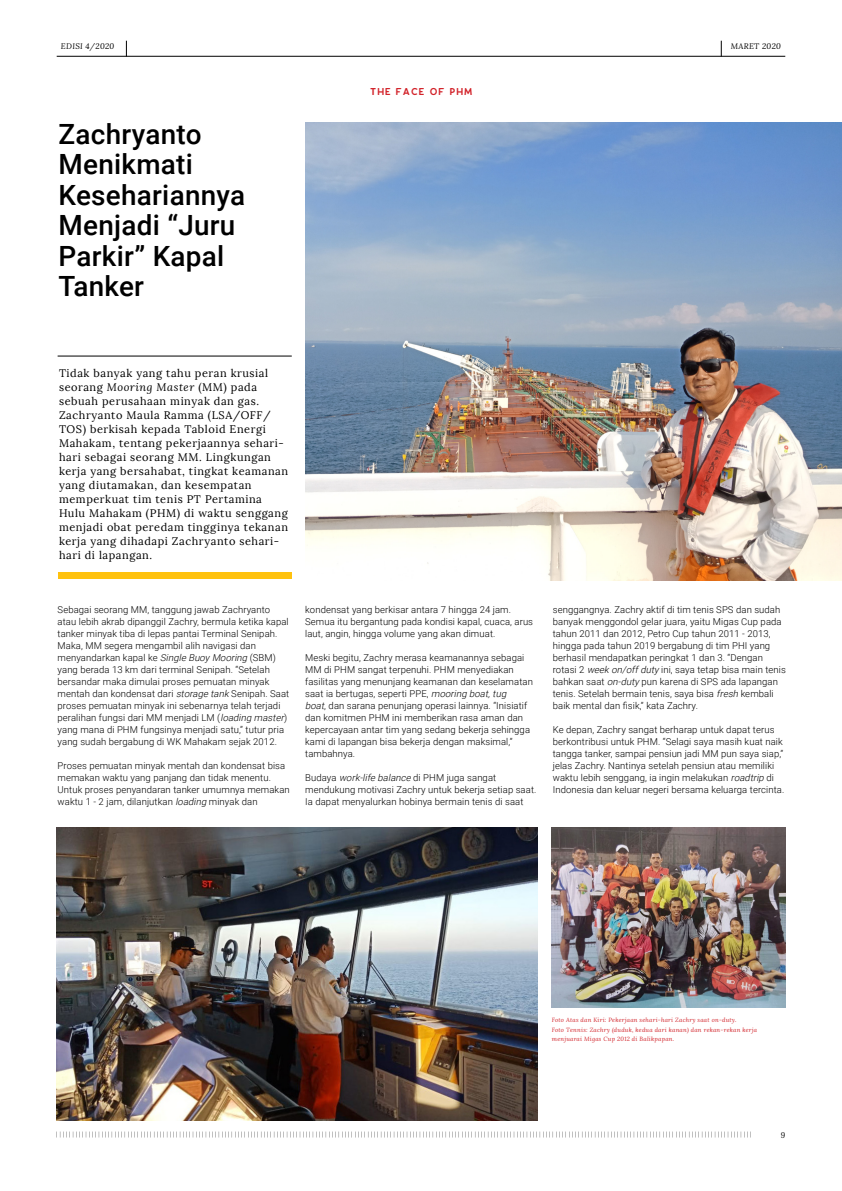
<style>
.page{position:relative;width:842px;height:1191px;background:#fff}
.page>*{position:absolute;margin:0;border:0;box-sizing:border-box;transform-origin:0 0}
.t1{font:500 27.9px/30.6px "Roboto";letter-spacing:.01em;color:#000}
.t2{font:11px/14px "Lora";letter-spacing:.05em;color:#000}
.t3{font:900 10px "Enrique";letter-spacing:.1em;color:#d2232a}
.t4{font:300 9.5px/12px "Roboto";letter-spacing:.01em;color:#000}
.t5{font:italic 8px "Lora";letter-spacing:.04em;color:#000}
.t6{font:italic 6px/9.2px "Lora";letter-spacing:.04em;color:#d2232a}
.s1{font-style:italic}
</style>
<div class="page">
<svg style="left:59px;top:1131px;width:692px;height:6px"></svg>
<hr style="left:57px;top:56px;width:728px;height:1px;background:#000">
<svg style="left:126px;top:41px;width:1px;height:16px"></svg>
<svg style="left:721px;top:41px;width:1px;height:16px"></svg>
<img style="left:57px;top:827px;width:480px;height:293px">
<img style="left:551px;top:827px;width:234px;height:180px">
<hr style="left:58px;top:356px;width:234px;height:1px;background:#000">
<div style="left:58px;top:572px;width:234px;height:6px;background:#ffc20e"></div>
<img style="left:306px;top:123px;width:536px;height:458px">
<p class="t5" style="left:61px;top:41px;width:55px">EDISI 4/2020</p>
<p class="t5" style="left:731px;top:41px;width:52px">MARET 2020</p>
<h1 class="t1" style="left:59px;top:117px;width:188px">Zachryanto<br>Menikmati<br>Kesehariannya<br>Menjadi “Juru<br>Parkir” Kapal<br>Tanker</h1>
<p class="t3" style="left:370px;top:84px;width:104px">THE FACE OF PHM</p>
<p class="t2" style="left:59px;top:366px;width:231px">Tidak banyak yang tahu peran krusial seorang <span class="s1">Mooring Master</span> (MM) pada sebuah perusahaan minyak dan gas.<br>Zachryanto Maula Ramma (LSA/OFF/ TOS) berkisah kepada Tabloid Energi Mahakam, tentang pekerjaannya sehari&shy;hari sebagai seorang MM. Lingkungan kerja yang bersahabat, tingkat keamanan yang diutamakan, dan kesempatan memperkuat tim tenis PT Pertamina Hulu Mahakam (PHM) di waktu senggang menjadi obat peredam tingginya tekanan kerja yang dihadapi Zachryanto sehari&shy;hari di lapangan.</p>
<p class="t4" style="left:58px;top:603px;width:233px">Sebagai seorang MM, tanggung jawab Zachryanto atau lebih akrab dipanggil Zachry, bermula ketika kapal tanker minyak tiba di lepas pantai Terminal Senipah.<br>Maka, MM segera mengambil alih navigasi dan menyandarkan kapal ke <span class="s1">Single Buoy Mooring</span> (SBM) yang berada 13 km dari terminal Senipah. “Setelah bersandar maka dimulai proses pemuatan minyak mentah dan kondensat dari <span class="s1">storage tank</span> Senipah. Saat proses pemuatan minyak ini sebenarnya telah terjadi peralihan fungsi dari MM menjadi LM (<span class="s1">loading master</span>) yang mana di PHM fungsinya menjadi satu,” tutur pria yang sudah bergabung di WK Mahakam sejak 2012.</p>
<p class="t4" style="left:58px;top:759px;width:234px">Proses pemuatan minyak mentah dan kondensat bisa memakan waktu yang panjang dan tidak menentu.<br>Untuk proses penyandaran tanker umumnya memakan waktu 1 - 2 jam, dilanjutkan <span class="s1">loading</span> minyak dan</p>
<p class="t4" style="left:305px;top:603px;width:229px">kondensat yang berkisar antara 7 hingga 24 jam.<br>Semua itu bergantung pada kondisi kapal, cuaca, arus laut, angin, hingga volume yang akan dimuat.</p>
<p class="t4" style="left:305px;top:651px;width:229px">Meski begitu, Zachry merasa keamanannya sebagai MM di PHM sangat terpenuhi. PHM menyediakan fasilitas yang menunjang keamanan dan keselamatan saat ia bertugas, seperti PPE, <span class="s1">mooring boat,tug<br>boat</span>, dan sarana penunjang operasi lainnya. “Inisiatif dan komitmen PHM ini memberikan rasa aman dan kepercayaan antar tim yang sedang bekerja sehingga kami di lapangan bisa bekerja dengan maksimal,” tambahnya.</p>
<p class="t4" style="left:305px;top:771px;width:233px">Budaya <span class="s1">work-life balance</span> di PHM juga sangat mendukung motivasi Zachry untuk bekerja setiap saat.<br>Ia dapat menyalurkan hobinya bermain tenis di saat</p>
<p class="t4" style="left:553px;top:603px;width:235px">senggangnya. Zachry aktif di tim tenis SPS dan sudah banyak menggondol gelar juara, yaitu Migas Cup pada tahun 2011 dan 2012, Petro Cup tahun 2011 - 2013, hingga pada tahun 2019 bergabung di tim PHI yang berhasil mendapatkan peringkat 1 dan 3. “Dengan rotasi 2 <span class="s1">week on/offduty</span> ini, saya tetap bisa main tenis bahkan saat <span class="s1">on-duty</span> pun karena di SPS ada lapangan tenis. Setelah bermain tenis, saya bisa <span class="s1">fresh</span> kembali baik mental dan fisik,” kata Zachry.</p>
<p class="t4" style="left:553px;top:723px;width:233px">Ke depan, Zachry sangat berharap untuk dapat terus berkontribusi untuk PHM. “Selagi saya masih kuat naik tangga tanker, sampai pensiun jadi MM pun saya siap,” jelas Zachry. Nantinya setelah pensiun atau memiliki waktu lebih senggang, ia ingin melakukan <span class="s1">roadtrip</span> di Indonesia dan keluar negeri bersama keluarga tercinta.</p>
<p class="t6" style="left:552px;top:1015px;width:207px">Foto Atas dan Kiri: Pekerjaan sehari-hari Zachry saat on-duty.<br>Foto Tennis: Zachry (duduk, kedua dari kanan) dan rekan-rekan kerja menjuarai Migas Cup 2012 di Balikpapan.</p>
<p class="t5" style="left:781px;top:1129px;width:6px">9</p>
</div>
